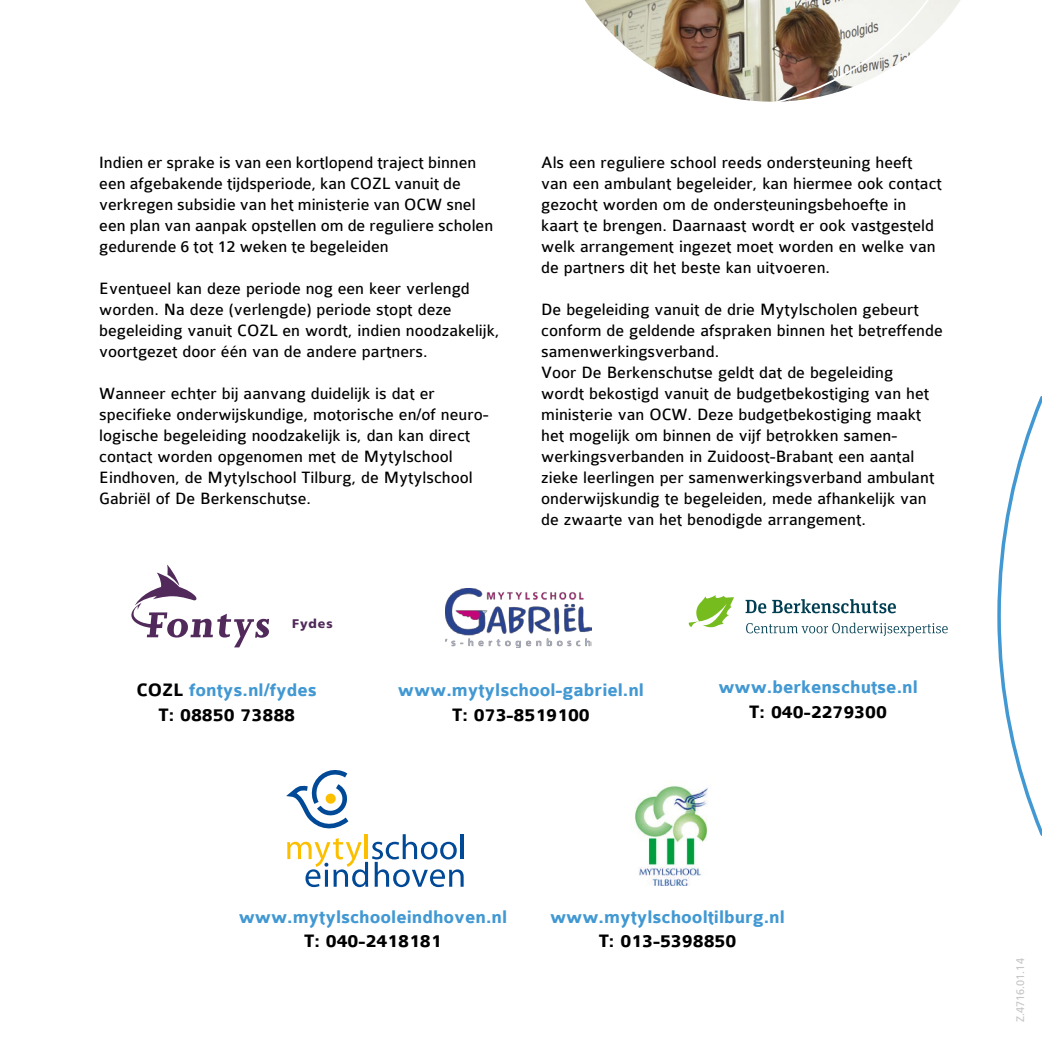
<style>
.page{position:relative;width:1042px;height:1042px;background:#fff}
.page>*{position:absolute;margin:0;border:0;box-sizing:border-box;transform-origin:0 0}
.t1{font:700 19.25px "Colaborate";color:#4198d2}
.t2{font:700 19.25px/24.5px "Colaborate";color:#000;text-align:center}
.t3{font:17.5px/21px "Colaborate";color:#000}
.t4{font:900 12.42px "Fontys Frutiger";letter-spacing:.07em;color:#512a5b}
.t5{font:10.85px "Fontys Frutiger Roman";color:#c6c6c6}
.s1{color:#4198d2}
</style>
<div class="page">
<hr style="left:1041px;top:0;width:1px;height:1042px;background:#4198d2">
<svg style="left:1041px;top:40px;width:1px;height:1002px"></svg>
<svg style="left:997px;top:393px;width:45px;height:446px"></svg>
<svg style="left:745px;top:600px;width:21px;height:13px"></svg>
<svg style="left:772px;top:599px;width:124px;height:14px"></svg>
<svg style="left:746px;top:623px;width:201px;height:13px"></svg>
<svg style="left:688px;top:595px;width:46px;height:32px"></svg>
<svg style="left:131px;top:565px;width:138px;height:82px"></svg>
<svg style="left:286px;top:770px;width:178px;height:117px"></svg>
<img style="left:634px;top:786px;width:74px;height:99px">
<img style="left:446px;top:588px;width:146px;height:59px">
<img style="left:585px;top:0;width:375px;height:102px">
<p class="t3" style="left:99px;top:152px;width:395px">Indien er sprake is van een kortlopend traject binnen een afgebakende tijdsperiode, kan COZL vanuit de verkregen subsidie van het ministerie van OCW snel een plan van aanpak opstellen om de reguliere scholen gedurende 6 tot 12 weken te begeleiden</p>
<p class="t3" style="left:99px;top:278px;width:402px">Eventueel kan deze periode nog een keer verlengd worden. Na deze (verlengde) periode stopt deze begeleiding vanuit COZL en wordt, indien noodzakelijk, voortgezet door één van de andere partners.</p>
<p class="t3" style="left:99px;top:383px;width:391px">Wanneer echter bij aanvang duidelijk is dat er specifieke onderwijskundige, motorische en/of neuro&shy;logische begeleiding noodzakelijk is, dan kan direct contact worden opgenomen met de Mytylschool Eindhoven, de Mytylschool Tilburg, de Mytylschool Gabriël of De Berkenschutse.</p>
<p class="t4" style="left:292px;top:616px;width:42px">Fydes</p>
<p class="t3" style="left:541px;top:152px;width:402px">Als een reguliere school reeds ondersteuning heeft van een ambulant begeleider, kan hiermee ook contact gezocht worden om de ondersteuningsbehoefte in kaart te brengen. Daarnaast wordt er ook vastgesteld welk arrangement ingezet moet worden en welke van de partners dit het beste kan uitvoeren.</p>
<p class="t3" style="left:541px;top:299px;width:403px">De begeleiding vanuit de drie Mytylscholen gebeurt conform de geldende afspraken binnen het betreffende samenwerkingsverband.<br>Voor De Berkenschutse geldt dat de begeleiding<br>wordt bekostigd vanuit de budgetbekostiging van het ministerie van OCW. Deze budgetbekostiging maakt het mogelijk om binnen de vijf betrokken samen&shy;werkingsverbanden in Zuidoost-Brabant een aantal zieke leerlingen per samenwerkingsverband ambulant onderwijskundig te begeleiden, mede afhankelijk van de zwaarte van het benodigde arrangement.</p>
<p class="t2" style="left:137px;top:678px;width:182px">COZL <span class="s1">fontys.nl/fydes<br></span>T: 08850 73888</p>
<p class="t1" style="left:398px;top:680px;width:248px">www.mytylschool-gabriel.nl</p>
<p class="t2" style="left:452px;top:703px;width:139px">T: 073-8519100</p>
<p class="t1" style="left:718px;top:677px;width:201px">www.berkenschutse.nl</p>
<p class="t2" style="left:749px;top:700px;width:139px">T: 040-2279300</p>
<p class="t1" style="left:239px;top:907px;width:270px">www.mytylschooleindhoven.nl</p>
<p class="t2" style="left:304px;top:929px;width:139px">T: 040-2418181</p>
<p class="t1" style="left:550px;top:906px;width:236px">www.mytylschooltilburg.nl</p>
<p class="t2" style="left:599px;top:929px;width:139px">T: 013-5398850</p>
<p class="t5" style="left:1014px;top:1022px;width:65px;rotate:-90deg">Z.4716.01.14</p>
</div>
